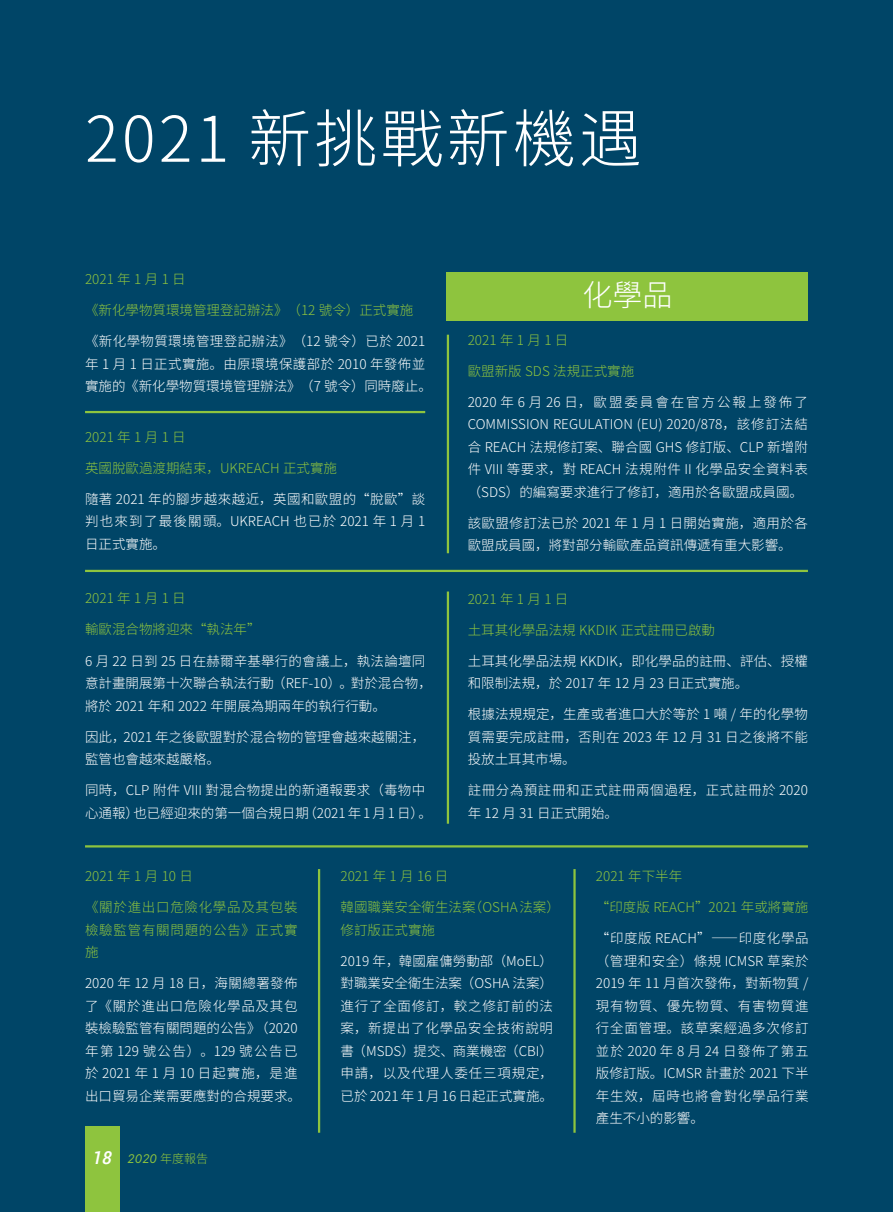
<style>
.page{position:relative;width:893px;height:1212px;background:#004567}
.page>*{position:absolute;margin:0;border:0;box-sizing:border-box;transform-origin:0 0}
.t1{font:300 63px "Source Han Sans SC";letter-spacing:.05em;color:#fff}
.t2{font:300 30px "Source Han Sans SC";color:#fff}
.t3{font:300 13.5px/22.5px "Source Han Sans SC";color:#fff}
.t4{font:300 13.5px/22.5px "Source Han Sans SC";color:#8ec43e;text-align:justify}
.t5{font:300 13.5px/22.5px "Source Han Sans SC";letter-spacing:.03em;color:#fff}
.t6{font:300 13.5px "Source Han Sans SC";letter-spacing:.25em;color:#8ec43e}
.t7{font:300 13.5px/22.5px "Source Han Sans SC";letter-spacing:.04em;color:#fff}
.t8{font:italic 12px "Inter UI";color:#8ec43e}
.s1{font-family:"Roboto";font-weight:500;font-size:18px;color:#fff}
.s2{font-family:"Source Han Sans SC";font-weight:300;font-style:normal}
</style>
<div class="page">
<hr style="left:85px;top:570px;width:723px;height:2px;background:#8ec43e">
<hr style="left:85px;top:411px;width:340px;height:2px;background:#8ec43e">
<hr style="left:318px;top:869px;width:2px;height:264px;background:#8ec43e">
<hr style="left:447px;top:591px;width:2px;height:233px;background:#8ec43e">
<hr style="left:447px;top:335px;width:2px;height:218px;background:#8ec43e">
<hr style="left:573px;top:869px;width:3px;height:264px;background:#8ec43e">
<hr style="left:85px;top:845px;width:723px;height:2px;background:#8ec43e">
<div style="left:447px;top:272px;width:361px;height:48px;background:#8ec43e"></div>
<div style="left:85px;top:1127px;width:34px;height:85px;background:#8ec43e"></div>
<h1 class="t1" style="left:85px;top:103px;width:558px">2021 新挑戰新機遇</h1>
<p class="t6" style="left:85px;top:271px;width:102px">2021年1月1日</p>
<p class="t4" style="left:85px;top:299px;width:330px">《新化學物質環境管理登記辦法》（12 號令）正式實施</p>
<p class="t5" style="left:85px;top:330px;width:348px">《新化學物質環境管理登記辦法》（12 號令）已於 2021年 1 月 1 日正式實施。由原環境保護部於 2010 年發佈並實施的《新化學物質環境管理辦法》（7 號令）同時廢止。</p>
<p class="t6" style="left:85px;top:429px;width:102px">2021年1月1日</p>
<p class="t4" style="left:85px;top:457px;width:254px">英國脫歐過渡期結束，UKREACH 正式實施</p>
<p class="t3" style="left:85px;top:488px;width:342px;text-align:justify">隨著 2021 年的腳步越來越近，英國和歐盟的“脫歐”談判也來到了最後關頭。UKREACH 也已於 2021 年 1 月 1日正式實施。</p>
<p class="t6" style="left:85px;top:591px;width:102px">2021年1月1日</p>
<p class="t4" style="left:85px;top:618px;width:177px">輸歐混合物將迎來“執法年”</p>
<p class="t3" style="left:85px;top:650px;width:348px">6 月 22 日到 25 日在赫爾辛基舉行的會議上，執法論壇同意計畫開展第十次聯合執法行動（REF-10）。對於混合物，將於 2021 年和 2022 年開展為期兩年的執行行動。</p>
<p class="t3" style="left:85px;top:726px;width:342px">因此，2021 年之後歐盟對於混合物的管理會越來越關注，監管也會越來越嚴格。</p>
<p class="t3" style="left:85px;top:779px;width:348px">同時，CLP 附件 VIII 對混合物提出的新通報要求（毒物中心通報）也已經迎來的第一個合規日期（2021 年 1 月 1 日）。</p>
<h2 class="t2" style="left:582px;top:278px;width:91px">化學品</h2>
<p class="t6" style="left:468px;top:332px;width:102px">2021年1月1日</p>
<p class="t4" style="left:468px;top:360px;width:168px">歐盟新版 SDS 法規正式實施</p>
<p class="t3" style="left:468px;top:391px;width:342px;text-align:justify">2020 年 6 月 26 日，歐盟委員會在官方公報上發佈了COMMISSION REGULATION (EU) 2020/878，該修訂法結合 REACH 法規修訂案、聯合國 GHS 修訂版、CLP 新增附件 VIII 等要求，對 REACH 法規附件 II 化學品安全資料表（SDS）的編寫要求進行了修訂，適用於各歐盟成員國。</p>
<p class="t3" style="left:468px;top:512px;width:342px">該歐盟修訂法已於 2021 年 1 月 1 日開始實施，適用於各歐盟成員國，將對部分輸歐產品資訊傳遞有重大影響。</p>
<p class="t6" style="left:468px;top:591px;width:102px">2021年1月1日</p>
<p class="t4" style="left:468px;top:619px;width:249px">土耳其化學品法規 KKDIK 正式註冊已啟動</p>
<p class="t3" style="left:468px;top:650px;width:342px">土耳其化學品法規 KKDIK，即化學品的註冊、評估、授權和限制法規，於 2017 年 12 月 23 日正式實施。</p>
<p class="t3" style="left:468px;top:703px;width:342px;text-align:justify">根據法規規定，生產或者進口大於等於 1 噸 / 年的化學物質需要完成註冊，否則在 2023 年 12 月 31 日之後將不能投放土耳其市場。</p>
<p class="t7" style="left:468px;top:779px;width:342px">註冊分為預註冊和正式註冊兩個過程，正式註冊於 2020年 12 月 31 日正式開始。</p>
<p class="t6" style="left:85px;top:868px;width:109px">2021年1月10日</p>
<p class="t4" style="left:85px;top:896px;width:214px">《關於進出口危險化學品及其包裝檢驗監管有關問題的公告》正式實施</p>
<p class="t3" style="left:85px;top:972px;width:217px">2020 年 12 月 18 日，海關總署發佈了《關於進出口危險化學品及其包裝檢驗監管有關問題的公告》（2020年第 129 號公告）。129 號公告已於 2021 年 1 月 10 日起實施，是進出口貿易企業需要應對的合規要求。</p>
<p class="t8" style="left:92px;top:1150px;width:117px"><span class="s1">18</span> 2020 <span class="s2">年度報告</span></p>
<p class="t6" style="left:340px;top:868px;width:109px">2021年1月16日</p>
<p class="t4" style="left:340px;top:896px;width:221px">韓國職業安全衛生法案（OSHA 法案）修訂版正式實施</p>
<p class="t3" style="left:340px;top:950px;width:214px;text-align:justify">2019 年，韓國雇傭勞動部（MoEL）對職業安全衛生法案（OSHA 法案）進行了全面修訂，較之修訂前的法案，新提出了化學品安全技術說明書（MSDS）提交、商業機密（CBI）申請，以及代理人委任三項規定，已於 2021 年 1 月 16 日起正式實施。</p>
<p class="t4" style="left:596px;top:865px;width:88px">2021 年下半年</p>
<p class="t4" style="left:596px;top:896px;width:214px">“印度版 REACH”2021 年或將實施</p>
<p class="t3" style="left:596px;top:927px;width:214px;text-align:justify">“印度版 REACH”——印度化學品（管理和安全）條規 ICMSR 草案於2019 年 11 月首次發佈，對新物質 /現有物質、優先物質、有害物質進行全面管理。該草案經過多次修訂並於 2020 年 8 月 24 日發佈了第五版修訂版。ICMSR 計畫於 2021 下半年生效，屆時也將會對化學品行業產生不小的影響。</p>
</div>
